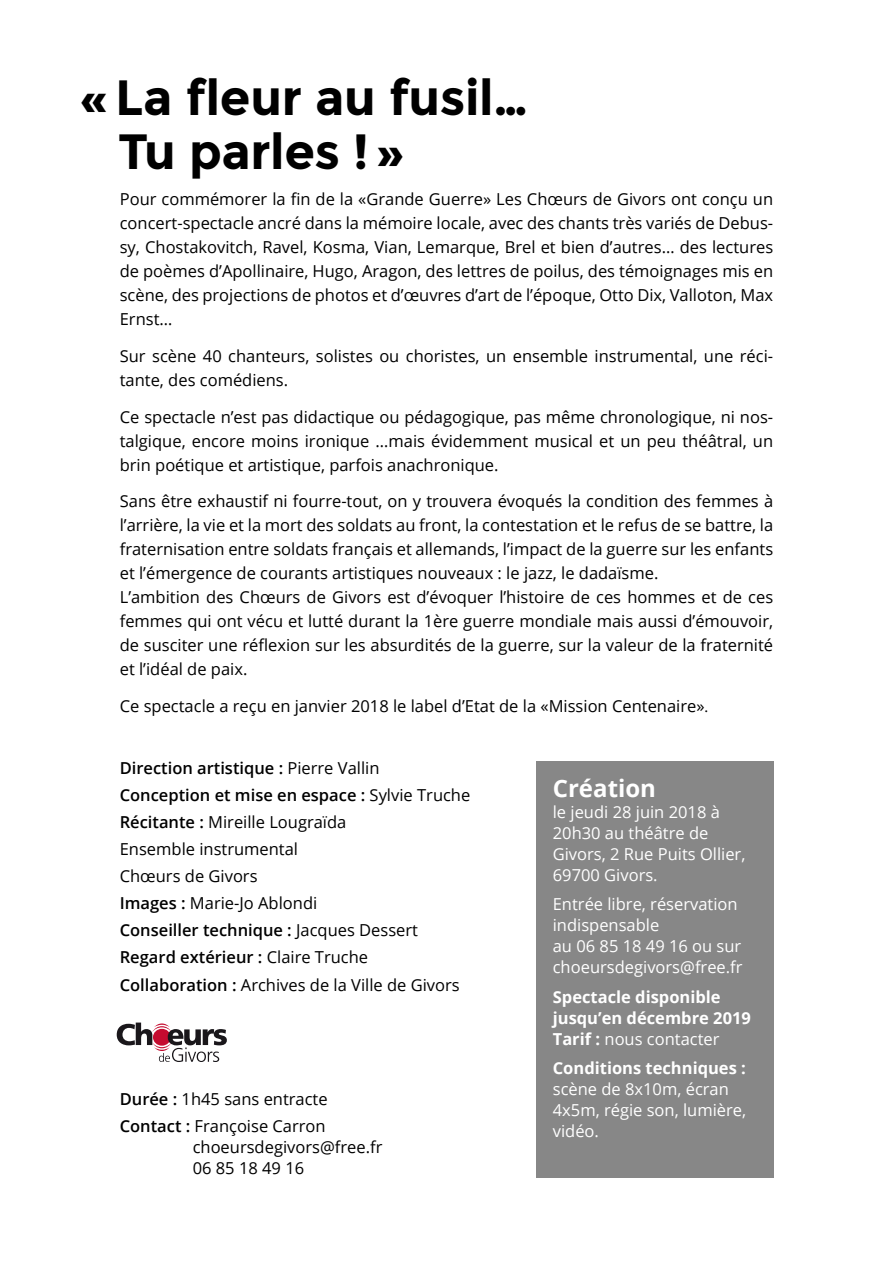
<style>
.page{position:relative;width:893px;height:1263px;background:#fff}
.page>*{position:absolute;margin:0;border:0;box-sizing:border-box;transform-origin:0 0}
.t1{font:700 49.5px/54px "Montserrat";letter-spacing:-.005em;color:#000}
.t2{font:700 24px "Open Sans";color:#fff}
.t3{font:16.5px/24px "Open Sans";color:#000}
.t4{font:16.5px/21px "Open Sans";color:#fff}
.t5{font:700 16.5px/21px "Open Sans";color:#fff}
.s1{font-family:"Minion Pro"}
.s2{font-weight:600}
.s3{font-style:inherit}
.s4{font-weight:400}
</style>
<div class="page">
<div style="left:536px;top:761px;width:237px;height:417px;background:#878787"></div>
<svg style="left:117px;top:1022px;width:110px;height:40px"></svg>
<h1 class="t1" style="left:118px;top:70px;width:412px;text-indent:-39px">«La fleur au fusil…<br>Tu parles !»</h1>
<p class="t3" style="left:120px;top:187px;width:655px;text-align:justify">Pour commémorer la fin de la «Grande Guerre» Les Chœurs de Givors ont conçu un concert-spectacle ancré dans la mémoire locale, avec des chants très variés de Debus&shy;sy, Chostakovitch, Ravel, Kosma, Vian, Lemarque, Brel et bien d’autres… des lectures de poèmes d’Apollinaire, Hugo, Aragon, des lettres de poilus, des témoignages mis en scène, des projections de photos et d’œuvres d’art de l’époque, Otto Dix, Valloton, Max Ernst…</p>
<p class="t3" style="left:120px;top:343px;width:655px">Sur scène 40 chanteurs, solistes ou choristes, un ensemble instrumental, une réci&shy;tante, des comédiens.</p>
<p class="t3" style="left:120px;top:404px;width:655px;text-align:justify">Ce spectacle n’est pas didactique ou pédagogique, pas même chronologique, ni nos&shy;talgique, encore moins ironique …mais évidemment musical et un peu théâtral, un brin poétique et artistique, parfois anachronique.</p>
<p class="t3" style="left:120px;top:489px;width:655px">Sans être exhaustif ni fourre-tout, on y trouvera évoqués la condition des femmes à l’arrière, la vie et la mort des soldats au front, la contestation et le refus de se battre, la fraternisation entre soldats français et allemands, l’impact de la guerre sur les enfants et l’émergence de courants artistiques nouveaux : le jazz, le dadaïsme.<br>L’ambition des Chœurs de Givors est d’évoquer l’histoire de ces hommes et de ces femmes qui ont vécu et lutté durant la 1ère guerre mondiale mais aussi d’émouvoir, de susciter une réflexion sur les absurdités de la guerre, sur la valeur de la fraternité et l’idéal de paix.</p>
<p class="t3" style="left:120px;top:694px;width:590px">Ce spectacle a reçu en janvier 2018 le label d’Etat de la «Mission Centenaire»<span class="s1">.</span></p>
<p class="t3" style="left:120px;top:754px;width:352px;line-height:27px"><span class="s2">Direction artistique :</span> Pierre Vallin<br><span class="s2">Conception et mise en espace :</span> Sylvie Truche<br><span class="s2">Récitante :</span> Mireille Lougraïda<br>Ensemble instrumental<br>Chœurs de Givors<br><span class="s2">Images :</span> Marie-Jo Ablondi<br><span class="s2">Conseiller technique :</span> Jacques Dessert<br><span class="s2">Regard extérieur :</span> Claire Truche</p>
<p class="t3" style="left:120px;top:973px;width:341px"><span class="s2">Collaboration :</span> Archives de la Ville de Givors</p>
<p class="t3" style="left:120px;top:1085px;width:209px;line-height:27px"><span class="s2">Durée :</span> 1h45 sans entracte<br><span class="s2">Contact :</span> Françoise Carron</p>
<p class="t3" style="left:193px;top:1136px;width:191px;line-height:21px">choeursdegivors@free.fr<br>06 85 18 49 16</p>
<h2 class="t2" style="left:553px;top:771px;width:105px">Création</h2>
<p class="t4" style="left:553px;top:801px;width:194px">le jeudi 28 juin 2018 à<br>20h30 au théâtre de<br>Givors, 2 Rue Puits Ollier,<br>69700 Givors.</p>
<p class="t4" style="left:553px;top:893px;width:191px">Entrée libre, réservation indispensable<br>au <span class="s3">06 85 18 49 16</span> ou sur <span class="s3">choeursdegivors</span>@<span class="s3">free</span>.fr</p>
<p class="t5" style="left:553px;top:986px;width:200px">Spectacle disponible jusqu’en décembre 2019<br>Tarif : <span class="s4">nous contacter</span></p>
<p class="t5" style="left:553px;top:1057px;width:195px">Conditions techniques :</p>
<p class="t4" style="left:553px;top:1078px;width:195px">scène de 8x10m, écran<br>4x5m, régie son, lumière, vidéo.</p>
</div>
